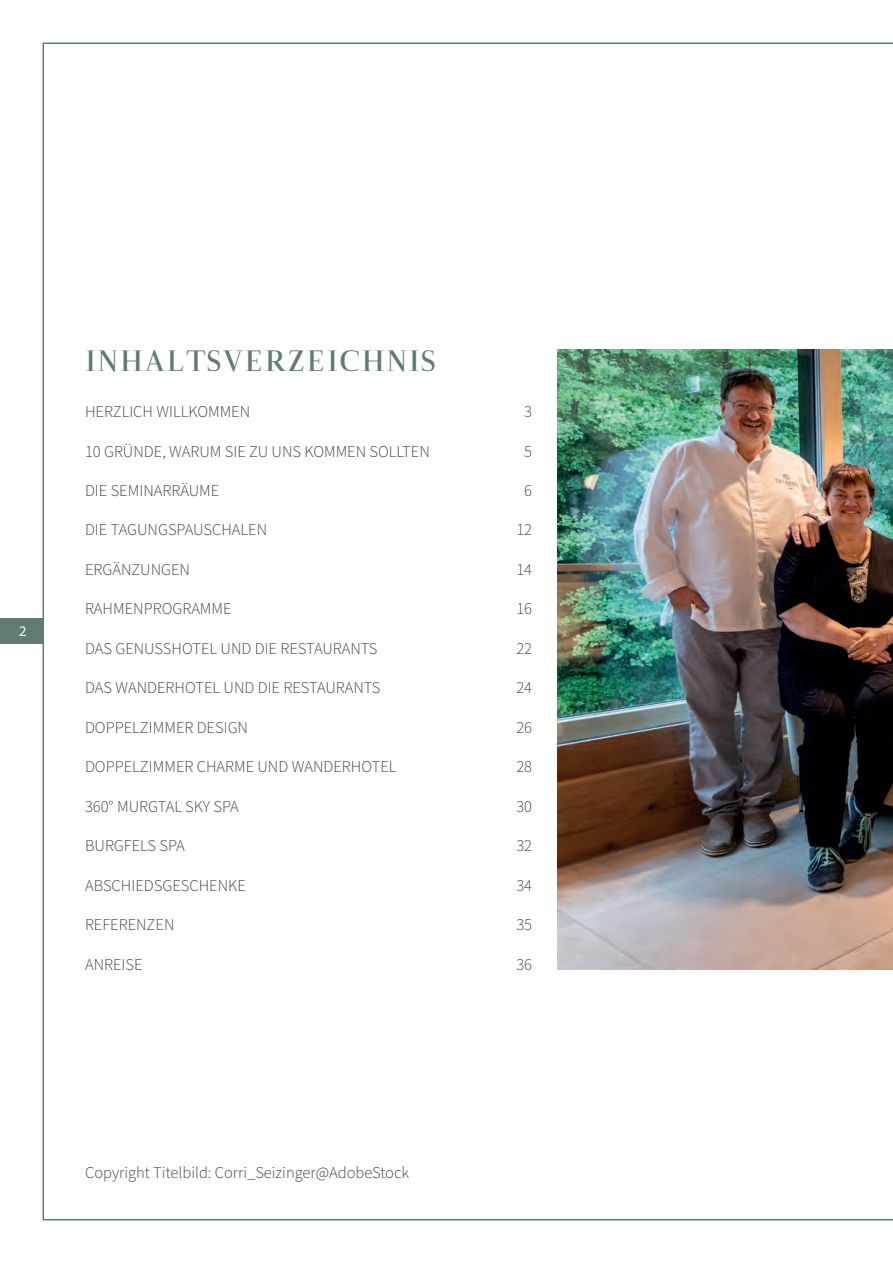
<style>
.page{position:relative;width:893px;height:1263px;background:#fff}
.page>*{position:absolute;margin:0;border:0;box-sizing:border-box;transform-origin:0 0}
.t1{font:600 30px "Naia";letter-spacing:.03em;color:#607b70}
.t2{font:300 16.5px "Source Sans Pro";color:#3e3e3f}
.t3{font:15px "Source Sans Pro";color:#fff}
</style>
<div class="page">
<div style="left:0;top:619px;width:44px;height:25px;background:#607b70"></div>
<img style="left:557px;top:350px;width:336px;height:619px">
<p class="t3" style="left:19px;top:621px;width:9px">2</p>
<h1 class="t1" style="left:85px;top:341px;width:353px">INHALTSVERZEICHNIS</h1>
<p class="t2" style="left:85px;top:400px;width:167px">HERZLICH WILLKOMMEN</p>
<p class="t2" style="left:524px;top:400px;width:9px">3</p>
<p class="t2" style="left:85px;top:440px;width:346px">10 GRÜNDE, WARUM SIE ZU UNS KOMMEN SOLLTEN</p>
<p class="t2" style="left:524px;top:440px;width:9px">5</p>
<p class="t2" style="left:85px;top:479px;width:136px">DIE SEMINARRÄUME</p>
<p class="t2" style="left:524px;top:479px;width:9px">6</p>
<p class="t2" style="left:85px;top:519px;width:184px">DIE TAGUNGSPAUSCHALEN</p>
<p class="t2" style="left:516px;top:519px;width:17px">12</p>
<p class="t2" style="left:85px;top:558px;width:107px">ERGÄNZUNGEN</p>
<p class="t2" style="left:516px;top:558px;width:17px">14</p>
<p class="t2" style="left:85px;top:598px;width:148px">RAHMENPROGRAMME</p>
<p class="t2" style="left:516px;top:598px;width:17px">16</p>
<p class="t2" style="left:85px;top:637px;width:294px">DAS GENUSSHOTEL UND DIE RESTAURANTS</p>
<p class="t2" style="left:516px;top:637px;width:17px">22</p>
<p class="t2" style="left:85px;top:677px;width:297px">DAS WANDERHOTEL UND DIE RESTAURANTS</p>
<p class="t2" style="left:516px;top:677px;width:17px">24</p>
<p class="t2" style="left:85px;top:716px;width:165px">DOPPELZIMMER DESIGN</p>
<p class="t2" style="left:516px;top:716px;width:17px">26</p>
<p class="t2" style="left:85px;top:756px;width:313px">DOPPELZIMMER CHARME UND WANDERHOTEL</p>
<p class="t2" style="left:516px;top:756px;width:17px">28</p>
<p class="t2" style="left:85px;top:795px;width:155px">360° MURGTAL SKY SPA</p>
<p class="t2" style="left:516px;top:795px;width:17px">30</p>
<p class="t2" style="left:85px;top:835px;width:101px">BURGFELS SPA</p>
<p class="t2" style="left:516px;top:835px;width:17px">32</p>
<p class="t2" style="left:85px;top:874px;width:162px">ABSCHIEDSGESCHENKE</p>
<p class="t2" style="left:516px;top:874px;width:17px">34</p>
<p class="t2" style="left:85px;top:914px;width:91px">REFERENZEN</p>
<p class="t2" style="left:516px;top:914px;width:17px">35</p>
<p class="t2" style="left:85px;top:953px;width:59px">ANREISE</p>
<p class="t2" style="left:516px;top:953px;width:17px">36</p>
<p class="t2" style="left:85px;top:1162px;width:326px">Copyright Titelbild: Corri_Seizinger@AdobeStock</p>
</div>
